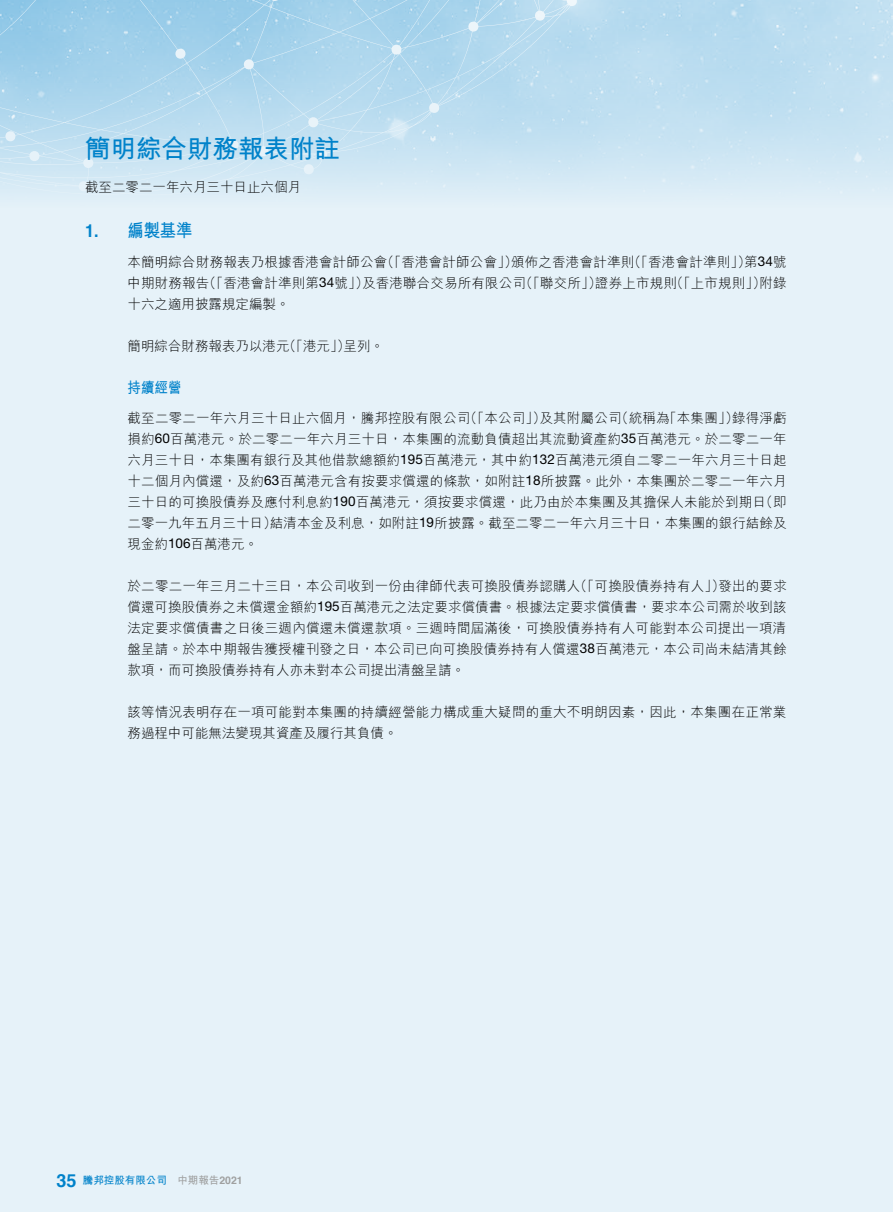
<style>
.page{position:relative;width:893px;height:1212px;background:#e6f2f9}
.page>*{position:absolute;margin:0;border:0;box-sizing:border-box;transform-origin:0 0}
.t1{font:700 25.5px "M Hei HK";color:#0082ca}
.t2{font:700 18px "M Hei HK";color:#0082ca;scale:.9 1}
.t3{font:700 18px "Helvetica";color:#0082ca}
.t4{font:700 18px "Helvetica";color:#0082ca;scale:.9 1}
.t5{font:700 15px "M Hei HK";color:#0082ca;scale:.9 1}
.t6{font:300 13.5px/21px "M Hei HK";letter-spacing:.015em;color:#000}
.t7{font:700 10.5px "M Hei HK";color:#9fa0a0}
.t8{font:700 10.5px "M Hei HK";color:#0082ca}
.s1{font-family:"Helvetica Neue LT Std";font-weight:400}
.s2{font-family:"Helvetica"}
</style>
<div class="page">
<img style="left:733px;top:0;width:160px;height:190px">
<svg style="left:0;top:0;width:733px;height:193px"></svg>
<h1 class="t1" style="left:85px;top:130px;width:256px">簡明綜合財務報表附註</h1>
<p class="t6" style="left:85px;top:176px;width:217px">截至二零二一年六月三十日止六個月</p>
<h2 class="t2" style="left:128px;top:217px;width:74px">編製基準</h2>
<h2 class="t4" style="left:85px;top:216px;width:17px">1.</h2>
<p class="t6" style="left:128px;top:251px;width:261px">本簡明綜合財務報表乃根據香港會計師公會</p>
<p class="t6" style="left:381px;top:251px;width:138px">（「香港會計師公會」）</p>
<p class="t6" style="left:628px;top:251px;width:125px">（「香港會計準則」）</p>
<p class="t6" style="left:511px;top:251px;width:125px">頒佈之香港會計準則</p>
<p class="t6" style="left:744px;top:251px;width:44px">第<span class="s1">34</span>號</p>
<p class="t6" style="left:203px;top:272px;width:167px">（「香港會計準則第<span class="s1">34</span>號」）</p>
<p class="t6" style="left:519px;top:272px;width:84px">（「聯交所」）</p>
<p class="t6" style="left:670px;top:272px;width:97px">（「上市規則」）</p>
<p class="t6" style="left:759px;top:272px;width:29px">附錄</p>
<p class="t6" style="left:362px;top:272px;width:165px">及香港聯合交易所有限公司</p>
<p class="t6" style="left:128px;top:272px;width:163px">中期財務報告<br>十六之適用披露規定編製。</p>
<p class="t6" style="left:595px;top:272px;width:83px">證券上市規則</p>
<p class="t6" style="left:283px;top:335px;width:69px">（「港元」）</p>
<p class="t6" style="left:128px;top:335px;width:163px">簡明綜合財務報表乃以港元</p>
<p class="t5" style="left:128px;top:377px;width:61px">持續經營</p>
<p class="t6" style="left:344px;top:335px;width:42px">呈列。</p>
<p class="t6" style="left:464px;top:407px;width:84px">（「本公司」）</p>
<p class="t6" style="left:615px;top:407px;width:56px">（統稱為</p>
<p class="t6" style="left:663px;top:407px;width:77px">「本集團」）</p>
<p class="t6" style="left:539px;top:407px;width:84px">及其附屬公司</p>
<p class="t6" style="left:128px;top:407px;width:344px">截至二零二一年六月三十日止六個月，騰邦控股有限公司</p>
<p class="t6" style="left:128px;top:428px;width:661px">損約<span class="s1">60</span>百萬港元。於二零二一年六月三十日，本集團的流動負債超出其流動資產約<span class="s1">35</span>百萬港元。於二零二一年</p>
<p class="t6" style="left:128px;top:449px;width:661px">六月三十日，本集團有銀行及其他借款總額約<span class="s1">195</span>百萬港元，其中約<span class="s1">132</span>百萬港元須自二零二一年六月三十日起</p>
<p class="t6" style="left:128px;top:470px;width:661px">十二個月內償還，及約<span class="s1">63</span>百萬港元含有按要求償還的條款，如附註<span class="s1">18</span>所披露。此外，本集團於二零二一年六月</p>
<p class="t6" style="left:759px;top:491px;width:29px">（即</p>
<p class="t6" style="left:732px;top:407px;width:56px">錄得淨虧</p>
<p class="t6" style="left:270px;top:491px;width:518px;text-indent:-142px">三十日的可換股債券及應付利息約<span class="s1">190</span>百萬港元，須按要求償還，此乃由於本集團及其擔保人未能於到期日<br>結清本金及利息，如附註<span class="s1">19</span>所披露。截至二零二一年六月三十日，本集團的銀行結餘及</p>
<p class="t6" style="left:128px;top:512px;width:151px">二零一九年五月三十日）現金約<span class="s1">106</span>百萬港元。</p>
<p class="t6" style="left:128px;top:575px;width:661px">於二零二一年三月二十三日，本公司收到一份由律師代表可換股債券認購人<br>償還可換股債券之未償還金額約<span class="s1">195</span>百萬港元之法定要求償債書。根據法定要求償債書，要求本公司需於收到該法定要求償債書之日後三週內償還未償還款項。三週時間屆滿後，可換股債券持有人可能對本公司提出一項清盤呈請。於本中期報告獲授權刊發之日，本公司已向可換股債券持有人償還<span class="s1">38</span>百萬港元，本公司尚未結清其餘款項，而可換股債券持有人亦未對本公司提出清盤呈請。</p>
<p class="t6" style="left:128px;top:701px;width:660px">該等情況表明存在一項可能對本集團的持續經營能力構成重大疑問的重大不明朗因素，因此，本集團在正常業務過程中可能無法變現其資產及履行其負債。</p>
<p class="t6" style="left:574px;top:575px;width:153px">（「可換股債券持有人」）</p>
<p class="t6" style="left:718px;top:575px;width:70px">發出的要求</p>
<h2 class="t3" style="left:57px;top:1166px;width:22px">35</h2>
<p class="t8" style="left:83px;top:1172px;width:86px">騰邦控股有限公司</p>
<p class="t7" style="left:177px;top:1172px;width:67px">中期報告<span class="s2">2021</span></p>
</div>
